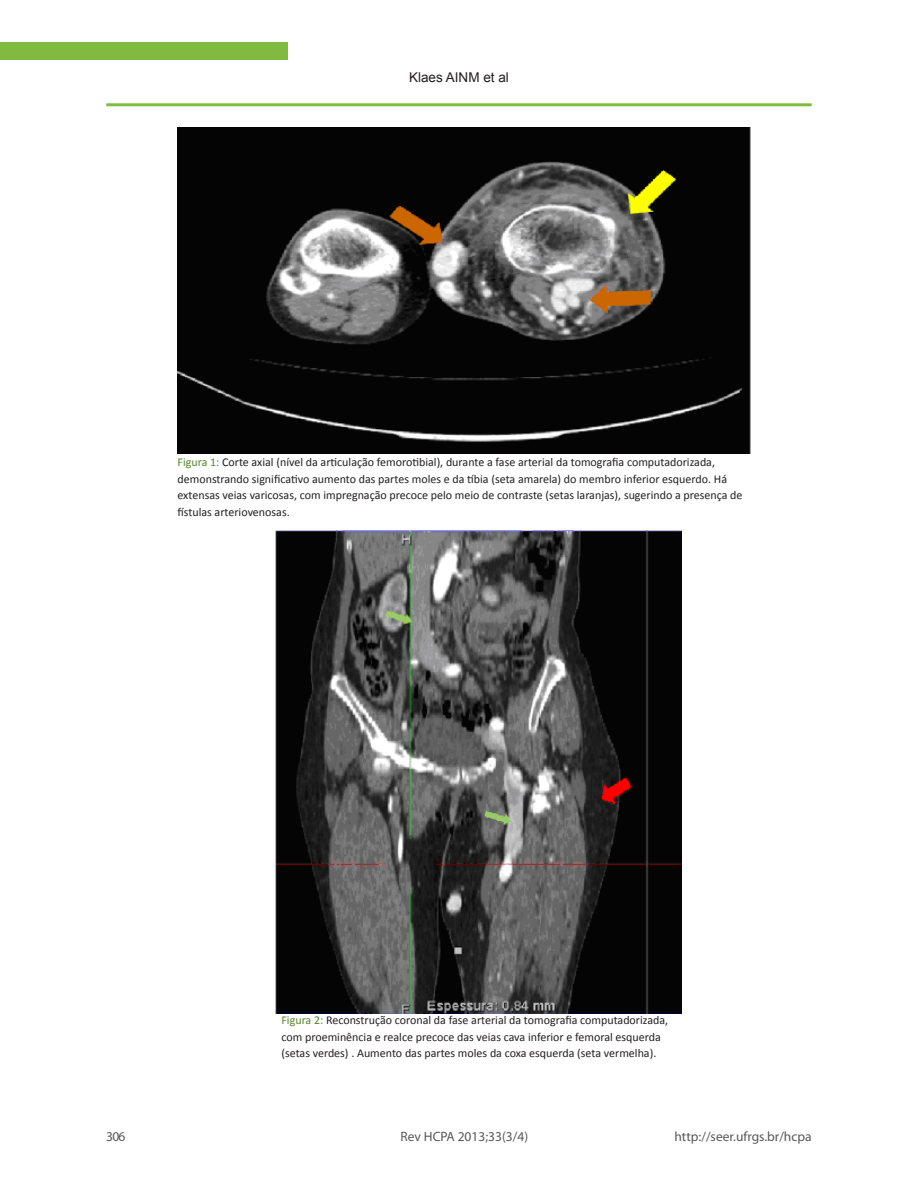
<style>
.page{position:relative;width:918px;height:1188px;background:#fff}
.page>*{position:absolute;margin:0;border:0;box-sizing:border-box;transform-origin:0 0}
.t1{font:13.5px "Myriad Pro";color:#57585a}
.t2{font:13.5px "Arial";color:#231f20}
.t3{font:12px/16.5px "Calibri";color:#231f20}
.s1{color:#56862b}
</style>
<div class="page">
<hr style="left:106px;top:103px;width:706px;height:3px;background:#80ba41">
<div style="left:0;top:43px;width:288px;height:17px;background:#80ba41"></div>
<img style="left:178px;top:128px;width:572px;height:325px">
<img style="left:275px;top:531px;width:406px;height:482px">
<p class="t2" style="left:409px;top:69px;width:101px">Klaes AINM et al</p>
<p class="t3" style="left:178px;top:454px;width:567px"><span class="s1">Figura 1:</span> Corte axial (nível da articulação femorotibial), durante a fase arterial da tomografia computadorizada, demonstrando significativo aumento das partes moles e da tíbia (seta amarela) do membro inferior esquerdo. Há extensas veias varicosas, com impregnação precoce pelo meio de contraste (setas laranjas), sugerindo a presença de fístulas arteriovenosas.</p>
<p class="t3" style="left:281px;top:1012px;width:388px"><span class="s1">Figura 2:</span> Reconstrução coronal da fase arterial da tomografia computadorizada, com proeminência e realce precoce das veias cava inferior e femoral esquerda (setas verdes) . Aumento das partes moles da coxa esquerda (seta vermelha).</p>
<p class="t1" style="left:106px;top:1128px;width:21px">306</p>
<p class="t1" style="left:400px;top:1128px;width:129px">Rev HCPA 2013;33(3/4)</p>
<p class="t1" style="left:675px;top:1128px;width:139px">http://seer.ufrgs.br/hcpa</p>
</div>
